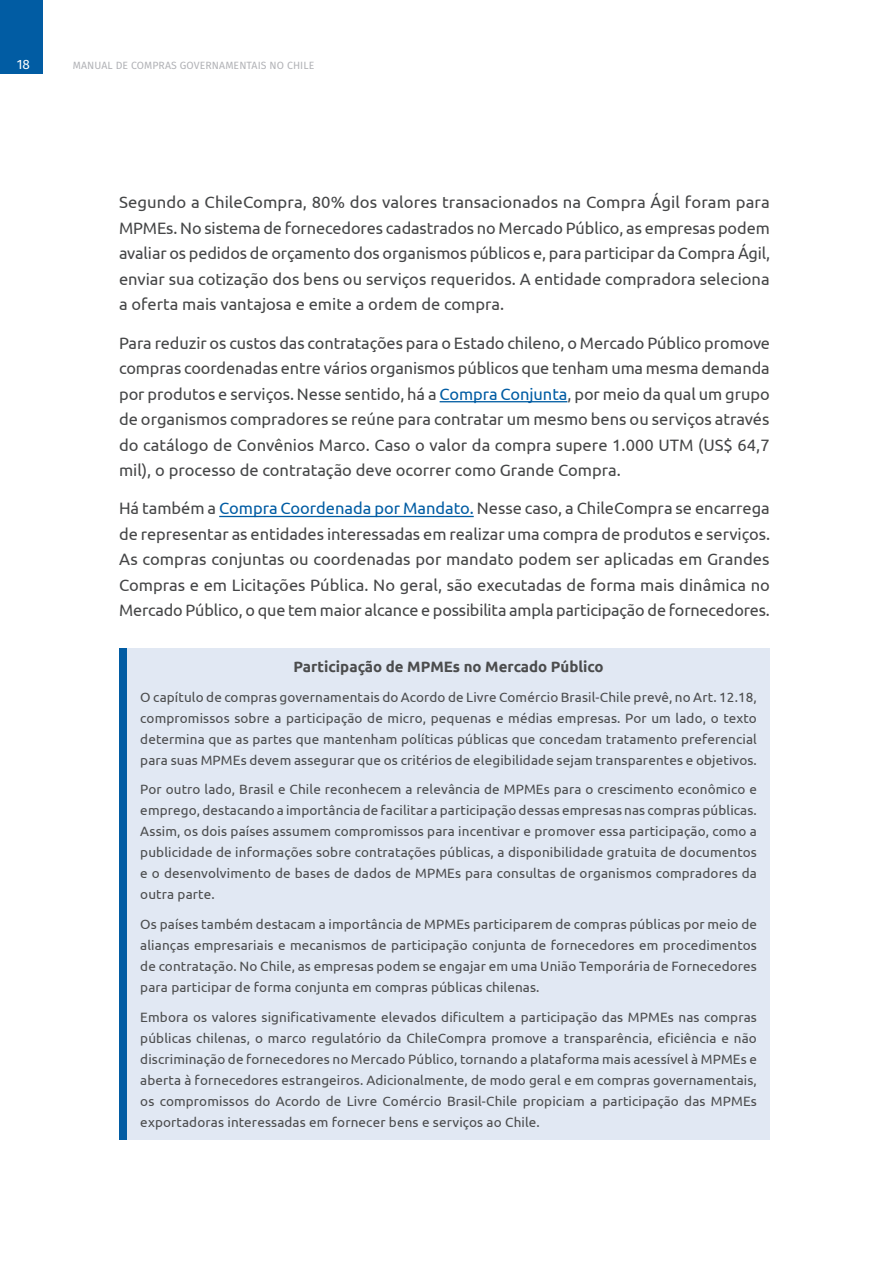
<style>
.page{position:relative;width:893px;height:1263px;background:#fff}
.page>*{position:absolute;margin:0;border:0;box-sizing:border-box;transform-origin:0 0}
.t1{font:16.5px/25.5px "Ubuntu";color:#454647;text-align:justify}
.t2{font:700 15px "Ubuntu";color:#4b4c4d}
.t3{font:13.5px/21px "Ubuntu";letter-spacing:.01em;color:#4b4c4d;text-align:justify}
.t4{font:13.5px "Fira Sans";color:#fff}
.t5{font:10.5px "Fira Sans";letter-spacing:.01em;color:#b2b3b7}
.s1{color:#015ca3}
</style>
<div class="page">
<div style="left:0;top:0;width:43px;height:74px;background:#015ca3"></div>
<hr style="left:440px;top:401px;width:127px;height:1px;background:#015ca3">
<hr style="left:219px;top:516px;width:255px;height:1px;background:#015ca3">
<div style="left:119px;top:648px;width:9px;height:491px;background:#015ca3"></div>
<div style="left:128px;top:648px;width:642px;height:491px;background:#e1e8f3"></div>
<p class="t4" style="left:17px;top:54px;width:15px">18</p>
<p class="t5" style="left:73px;top:58px;width:243px">MANUAL DE COMPRAS GOVERNAMENTAIS NO CHILE</p>
<p class="t1" style="left:119px;top:189px;width:652px">Segundo a ChileCompra, 80% dos valores transacionados na Compra Ágil foram para MPMEs. No sistema de fornecedores cadastrados no Mercado Público, as empresas podem avaliar os pedidos de orçamento dos organismos públicos e, para participar da Compra Ágil, enviar sua cotização dos bens ou serviços requeridos. A entidade compradora seleciona a oferta mais vantajosa e emite a ordem de compra.</p>
<p class="t1" style="left:119px;top:330px;width:652px">Para reduzir os custos das contratações para o Estado chileno, o Mercado Público promove compras coordenadas entre vários organismos públicos que tenham uma mesma demanda por produtos e serviços. Nesse sentido, há a <span class="s1">Compra Conjunta</span>, por meio da qual um grupo de organismos compradores se reúne para contratar um mesmo bens ou serviços através do catálogo de Convênios Marco. Caso o valor da compra supere 1.000 UTM (US$ 64,7 mil), o processo de contratação deve ocorrer como Grande Compra.</p>
<p class="t1" style="left:119px;top:495px;width:652px">Há também a <span class="s1">Compra Coordenada por Mandato.</span> Nesse caso, a ChileCompra se encarrega de representar as entidades interessadas em realizar uma compra de produtos e serviços.<br>As compras conjuntas ou coordenadas por mandato podem ser aplicadas em Grandes Compras e em Licitações Pública. No geral, são executadas de forma mais dinâmica no Mercado Público, o que tem maior alcance e possibilita ampla participação de fornecedores.</p>
<p class="t2" style="left:293px;top:658px;width:312px">Participação de MPMEs no Mercado Público</p>
<p class="t3" style="left:140px;top:686px;width:618px">O capítulo de compras governamentais do Acordo de Livre Comércio Brasil-Chile prevê, no Art. 12.18, compromissos sobre a participação de micro, pequenas e médias empresas. Por um lado, o texto determina que as partes que mantenham políticas públicas que concedam tratamento preferencial para suas MPMEs devem assegurar que os critérios de elegibilidade sejam transparentes e objetivos.</p>
<p class="t3" style="left:140px;top:779px;width:618px">Por outro lado, Brasil e Chile reconhecem a relevância de MPMEs para o crescimento econômico e emprego, destacando a importância de facilitar a participação dessas empresas nas compras públicas.<br>Assim, os dois países assumem compromissos para incentivar e promover essa participação, como a publicidade de informações sobre contratações públicas, a disponibilidade gratuita de documentos e o desenvolvimento de bases de dados de MPMEs para consultas de organismos compradores da outra parte.</p>
<p class="t3" style="left:140px;top:913px;width:618px">Os países também destacam a importância de MPMEs participarem de compras públicas por meio de alianças empresariais e mecanismos de participação conjunta de fornecedores em procedimentos de contratação. No Chile, as empresas podem se engajar em uma União Temporária de Fornecedores para participar de forma conjunta em compras públicas chilenas.</p>
<p class="t3" style="left:140px;top:1006px;width:618px">Embora os valores significativamente elevados dificultem a participação das MPMEs nas compras públicas chilenas, o marco regulatório da ChileCompra promove a transparência, eficiência e não discriminação de fornecedores no Mercado Público, tornando a plataforma mais acessível à MPMEs e aberta à fornecedores estrangeiros. Adicionalmente, de modo geral e em compras governamentais, os compromissos do Acordo de Livre Comércio Brasil-Chile propiciam a participação das MPMEs exportadoras interessadas em fornecer bens e serviços ao Chile.</p>
</div>
